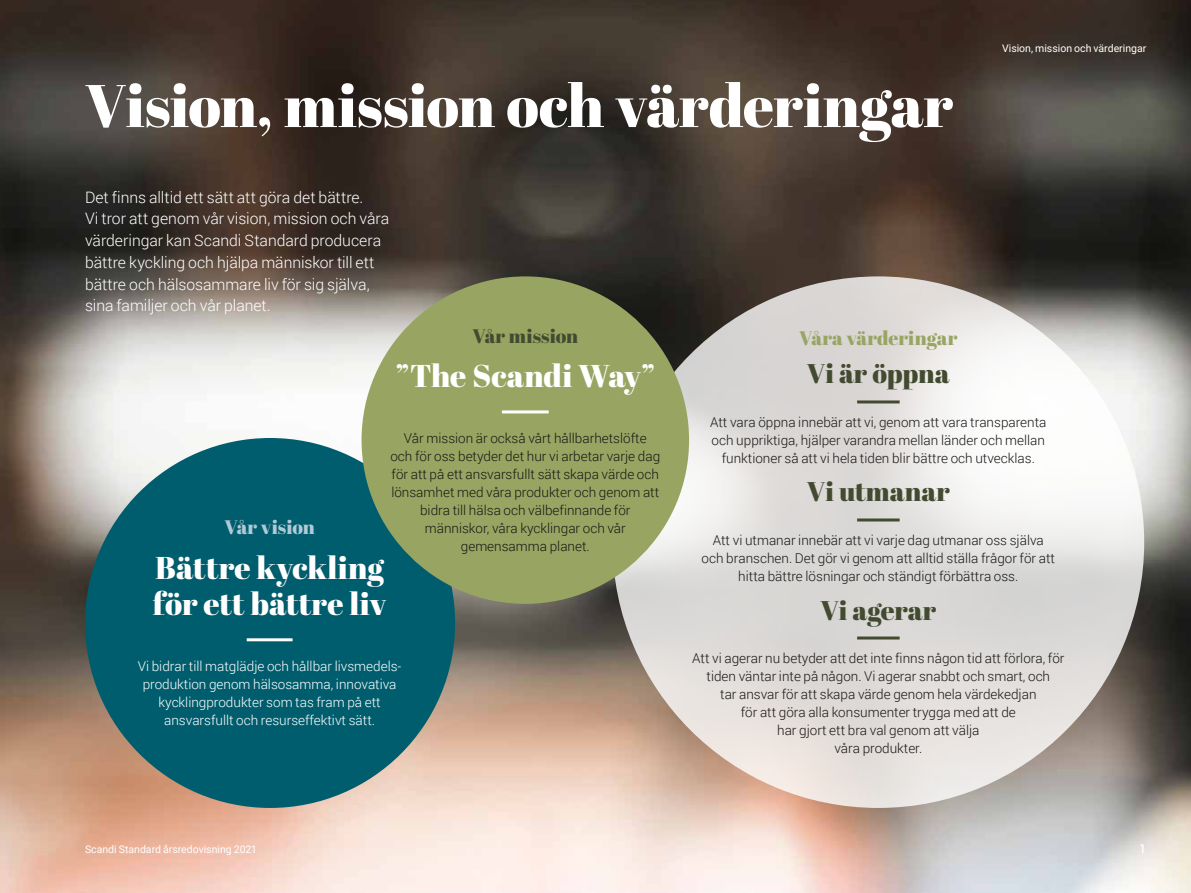
<style>
.page{position:relative;width:1191px;height:893px;background:#fff}
.page>*{position:absolute;margin:0;border:0;box-sizing:border-box;transform-origin:0 0}
.t1{font:60px "Abril Fatface";letter-spacing:-.005em;color:#fff}
.t2{font:31.5px/36px "Abril Fatface";letter-spacing:.005em;color:#fff}
.t3{font:27px "Abril Fatface";color:#424b30}
.t4{font:19.5px "Abril Fatface";letter-spacing:.005em;color:#98a562}
.t5{font:19.5px "Abril Fatface";color:#424b30}
.t6{font:19.5px "Abril Fatface";letter-spacing:-.005em;color:#b2cad7}
.t7{font:300 15.75px/21.8px "Roboto";letter-spacing:-.005em;color:#fff}
.t8{font:300 13.5px/18px "Roboto";color:#181716;text-align:center}
.t9{font:300 13.5px/18px "Roboto";color:#fff;text-align:center}
.t10{font:500 12px "Roboto";color:#fff}
.t11{font:10.5px "Roboto";color:#fff}
</style>
<div class="page">
<img style="left:0;top:0;width:1191px;height:893px">
<svg style="left:612px;top:276px;width:532px;height:532px;fill:#e0ddda"></svg>
<div style="left:85px;top:438px;width:370px;height:370px;background:#005d6d;border-radius:50%"></div>
<hr style="left:247px;top:638px;width:45px;height:3px;background:#fff">
<div style="left:361px;top:276px;width:328px;height:328px;background:#98a562;border-radius:50%"></div>
<hr style="left:857px;top:400px;width:42px;height:3px;background:#424b30">
<hr style="left:857px;top:518px;width:42px;height:3px;background:#424b30">
<hr style="left:857px;top:636px;width:42px;height:3px;background:#424b30">
<hr style="left:502px;top:410px;width:47px;height:3px;background:#fff">
<h1 class="t1" style="left:85px;top:64px;width:869px">Vision, mission och värderingar</h1>
<p class="t7" style="left:85px;top:186px;width:306px">Det finns alltid ett sätt att göra det bättre.<br>Vi tror att genom vår vision, mission och våra värderingar kan Scandi Standard producera bättre kyckling och hjälpa människor till ett bättre och hälsosammare liv för sig själva, sina familjer och vår planet.</p>
<p class="t11" style="left:1002px;top:41px;width:146px">Vision, mission och värderingar</p>
<h3 class="t5" style="left:472px;top:322px;width:107px">Vår mission</h3>
<h2 class="t2" style="left:395px;top:357px;width:261px">”The Scandi Way”</h2>
<p class="t8" style="left:390px;top:429px;width:271px">Vår mission är också vårt hållbarhetslöfte<br>och för oss betyder det hur vi arbetar varje dag för att på ett ansvarsfullt sätt skapa värde och lönsamhet med våra produkter och genom att bidra till hälsa och välbefinnande för människor, våra kycklingar och vår gemensamma planet.</p>
<h3 class="t6" style="left:224px;top:514px;width:92px">Vår vision</h3>
<h2 class="t2" style="left:153px;top:549px;width:235px">Bättre kyckling för ett bättre liv</h2>
<p class="t9" style="left:138px;top:657px;width:265px">Vi bidrar till matglädje och hållbar livsmedels&shy;produktion genom hälsosamma, innovativa kycklingprodukter som tas fram på ett ansvarsfullt och resurseffektivt sätt.</p>
<h3 class="t4" style="left:799px;top:324px;width:160px">Våra värderingar</h3>
<h3 class="t3" style="left:807px;top:355px;width:144px">Vi är öppna</h3>
<p class="t8" style="left:710px;top:413px;width:338px">Att vara öppna innebär att vi, genom att vara transparenta och uppriktiga, hjälper varandra mellan länder och mellan funktioner så att vi hela tiden blir bättre och utvecklas.</p>
<h3 class="t3" style="left:807px;top:473px;width:144px">Vi utmanar</h3>
<p class="t8" style="left:701px;top:531px;width:355px">Att vi utmanar innebär att vi varje dag utmanar oss själva och branschen. Det gör vi genom att alltid ställa frågor för att hitta bättre lösningar och ständigt förbättra oss.</p>
<h3 class="t3" style="left:820px;top:591px;width:117px">Vi agerar</h3>
<p class="t8" style="left:692px;top:649px;width:374px">Att vi agerar nu betyder att det inte finns någon tid att förlora, för tiden väntar inte på någon. Vi agerar snabbt och smart, och<br>tar ansvar för att skapa värde genom hela värdekedjan<br>för att göra alla konsumenter trygga med att de<br>har gjort ett bra val genom att välja<br>våra produkter.</p>
<p class="t11" style="left:85px;top:842px;width:172px">Scandi Standard årsredovisning 2021</p>
<p class="t10" style="left:1139px;top:840px;width:8px">1</p>
</div>
